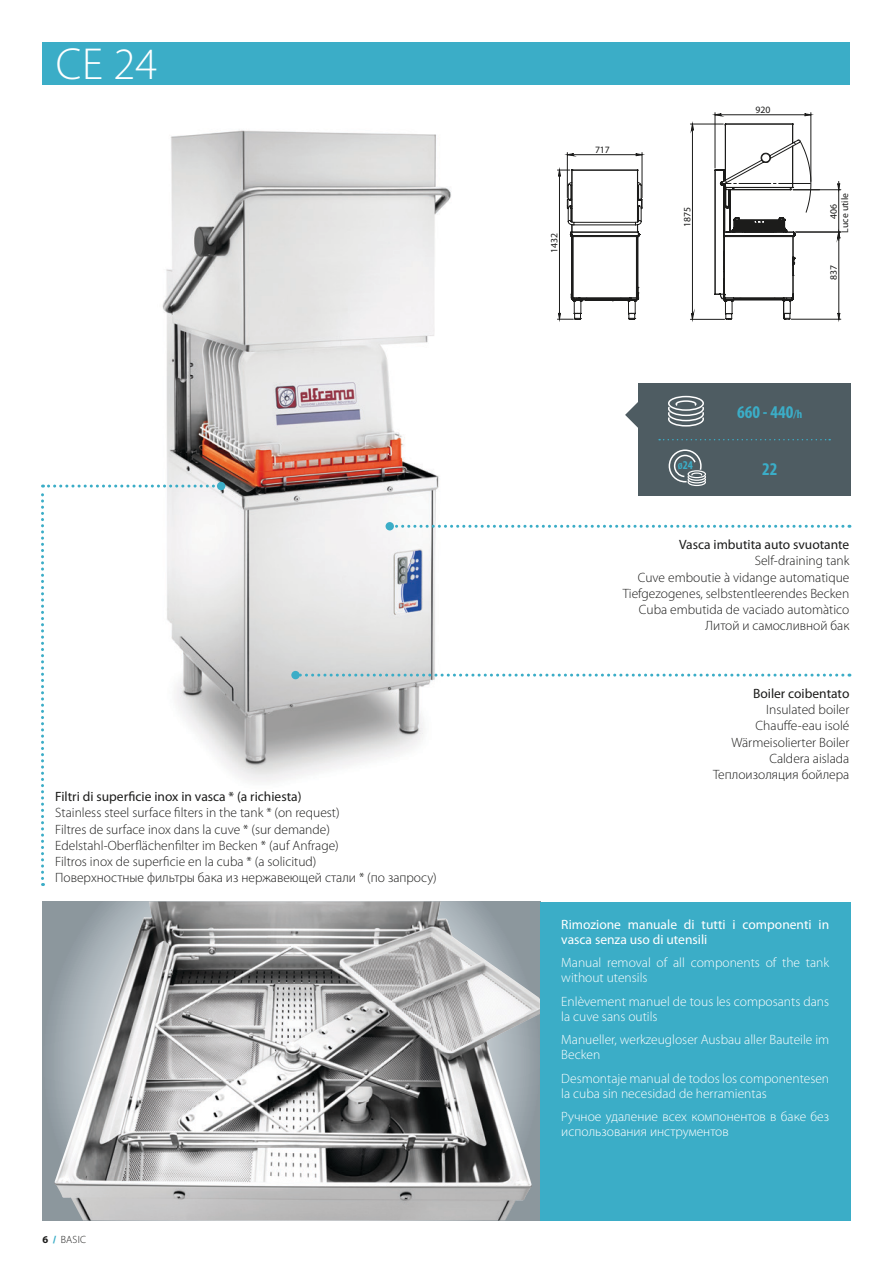
<style>
.page{position:relative;width:893px;height:1263px;background:#fff}
.page>*{position:absolute;margin:0;border:0;box-sizing:border-box;transform-origin:0 0}
.t1{font:300 45px "Myriad Pro";color:#fff}
.t2{font:700 condensed 18px "Myriad Pro";color:#3badc7}
.t3{font:300 13.5px "Myriad Pro";color:#1c1c1b}
.t4{font:300 13.5px/15px "Myriad Pro";color:#fff}
.t5{font:13.5px "Myriad Pro";color:#1c1c1b}
.t6{font:13.5px/15px "Myriad Pro";color:#fff}
.t7{font:700 condensed 12px "Myriad Pro";color:#3badc7}
.t8{font:300 10.5px "Myriad Pro";letter-spacing:.02em;color:#1c1c1b}
.t9{font:9.75px/11.6px "Myriad Pro";color:#1c1c1b;text-align:center}
.s1{font-weight:700}
.s2{font-weight:900;color:#3badc7}
.s3{font-weight:600}
.s4{font-size:12px}
</style>
<div class="page">
<div style="left:43px;top:901px;width:497px;height:319px;background:#8c979d"></div>
<img style="left:54px;top:901px;width:486px;height:319px">
<div style="left:540px;top:901px;width:310px;height:319px;background:#3badc7"></div>
<div style="left:43px;top:43px;width:807px;height:42px;background:#3badc7"></div>
<img style="left:139px;top:130px;width:423px;height:652px">
<div style="left:638px;top:383px;width:212px;height:112px;background:#4e5c62"></div>
<svg style="left:668px;top:449px;width:38px;height:38px"></svg>
<svg style="left:659px;top:439px;width:171px;height:1px"></svg>
<svg style="left:625px;top:402px;width:13px;height:26px"></svg>
<svg style="left:668px;top:395px;width:36px;height:32px"></svg>
<svg style="left:394px;top:525px;width:449px;height:3px"></svg>
<div style="left:386px;top:522px;width:8px;height:8px;background:#3badc7;border-radius:50%"></div>
<svg style="left:300px;top:674px;width:543px;height:3px"></svg>
<div style="left:291px;top:671px;width:9px;height:8px;background:#3badc7;border-radius:50%"></div>
<svg style="left:41px;top:485px;width:181px;height:401px"></svg>
<div style="left:217px;top:482px;width:8px;height:8px;background:#3badc7;border-radius:50%"></div>
<hr style="left:793px;top:189px;width:48px;height:1px;background:#1c1c1b">
<hr style="left:690px;top:124px;width:33px;height:1px;background:#1c1c1b">
<hr style="left:690px;top:319px;width:35px;height:1px;background:#1c1c1b">
<hr style="left:796px;top:232px;width:45px;height:1px;background:#1c1c1b">
<hr style="left:791px;top:319px;width:50px;height:1px;background:#1c1c1b">
<hr style="left:811px;top:113px;width:1px;height:68px;background:#1c1c1b">
<hr style="left:715px;top:113px;width:1px;height:55px;background:#1c1c1b">
<svg style="left:837px;top:181px;width:3px;height:140px"></svg>
<svg style="left:713px;top:113px;width:100px;height:4px"></svg>
<svg style="left:557px;top:122px;width:137px;height:200px"></svg>
<svg style="left:714px;top:123px;width:106px;height:197px"></svg>
<p class="t1" style="left:56px;top:36px;width:103px">CE 24</p>
<p class="t5" style="left:55px;top:788px;width:248px">Filtri di superficie inox in vasca * (a richiesta)</p>
<p class="t3" style="left:55px;top:805px;width:286px">Stainless steel surface filters in the tank * (on request)</p>
<p class="t3" style="left:55px;top:821px;width:276px">Filtres de surface inox dans la cuve * (sur demande)</p>
<p class="t3" style="left:55px;top:837px;width:285px">Edelstahl-Oberflächenfilter im Becken * (auf Anfrage)</p>
<p class="t3" style="left:55px;top:853px;width:263px">Filtros inox de superficie en la cuba * (a solicitud)</p>
<p class="t3" style="left:55px;top:869px;width:383px">Поверхностные фильтры бака из нержавеющей стали * (по запросу)</p>
<p class="t8" style="left:43px;top:1233px;width:45px"><span class="s1">6</span> <span class="s2">/</span> BASIC</p>
<p class="t9" style="left:548px;top:252px;width:21px;rotate:-90deg">1432</p>
<p class="t9" style="left:595px;top:143px;width:16px">717</p>
<p class="t9" style="left:681px;top:227px;width:21px;rotate:-90deg">1875</p>
<p class="t9" style="left:756px;top:103px;width:16px">920</p>
<p class="t9" style="left:827px;top:233px;width:41px;rotate:-90deg">406<br>Luce utile</p>
<p class="t9" style="left:827px;top:280px;width:16px;rotate:-90deg">837</p>
<p class="t7" style="left:678px;top:458px;width:17px"><span class="s3">ø</span>24</p>
<p class="t2" style="left:737px;top:401px;width:67px">660 - 440<span class="s4">/h</span></p>
<p class="t2" style="left:762px;top:457px;width:17px">22</p>
<p class="t5" style="left:679px;top:536px;width:172px">Vasca imbutita auto svuotante</p>
<p class="t3" style="left:755px;top:553px;width:96px">Self-draining tank</p>
<p class="t3" style="left:638px;top:569px;width:213px">Cuve emboutie à vidange automatique</p>
<p class="t3" style="left:623px;top:585px;width:228px">Tiefgezogenes, selbstentleerendes Becken</p>
<p class="t3" style="left:639px;top:601px;width:212px">Cuba embutida de vaciado automàtico</p>
<p class="t3" style="left:706px;top:617px;width:145px">Литой и самосливной бак</p>
<p class="t5" style="left:753px;top:685px;width:98px">Boiler coibentato</p>
<p class="t3" style="left:766px;top:701px;width:85px">Insulated boiler</p>
<p class="t3" style="left:756px;top:718px;width:95px">Chauffe-eau isolé</p>
<p class="t3" style="left:731px;top:734px;width:119px">Wärmeisolierter Boiler</p>
<p class="t3" style="left:769px;top:750px;width:82px">Caldera aislada</p>
<p class="t3" style="left:713px;top:766px;width:138px">Теплоизоляция бойлера</p>
<p class="t6" style="left:561px;top:916px;width:269px">Rimozione manuale di tutti i componenti in vasca senza uso di utensili</p>
<p class="t4" style="left:561px;top:955px;width:269px">Manual removal of all components of the tank without utensils</p>
<p class="t4" style="left:561px;top:993px;width:269px">Enlèvement manuel de tous les composants dans la cuve sans outils</p>
<p class="t4" style="left:561px;top:1032px;width:269px">Manueller, werkzeugloser Ausbau aller Bauteile im<br>Becken</p>
<p class="t4" style="left:561px;top:1070px;width:269px">Desmontaje manual de todos los componentesen la cuba sin necesidad de herramientas</p>
<p class="t4" style="left:561px;top:1109px;width:269px">Ручное удаление всех компонентов в баке без использования инструментов</p>
</div>
